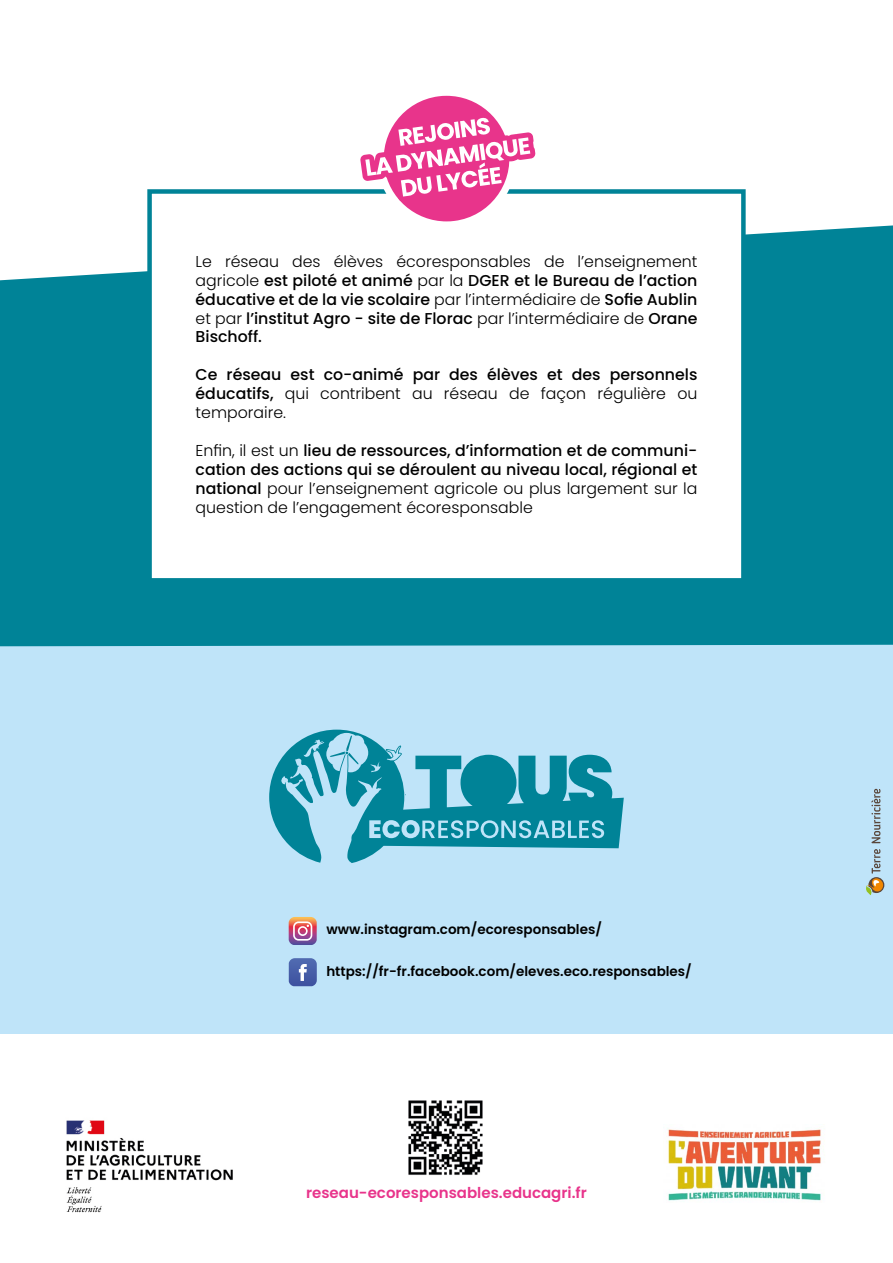
<style>
.page{position:relative;width:893px;height:1263px;background:#fff}
.page>*{position:absolute;margin:0;border:0;box-sizing:border-box;transform-origin:0 0}
.t1{font:500 15.75px/18.9px "Poppins";color:#000;text-align:justify}
.t2{font:600 15px "Poppins";color:#e8348b}
.t3{font:600 13.5px "Poppins";color:#000}
.s1{font-weight:300}
</style>
<div class="page">
<div style="left:0;top:640px;width:893px;height:393px;background:#bfe4f9"></div>
<div style="left:0;top:225px;width:893px;height:421px;background:#008397"></div>
<img style="left:408px;top:1100px;width:75px;height:75px">
<img style="left:66px;top:1120px;width:167px;height:93px">
<img style="left:668px;top:1129px;width:155px;height:72px">
<svg style="left:269px;top:730px;width:355px;height:133px"></svg>
<svg style="left:555px;top:823px;width:7px;height:13px"></svg>
<svg style="left:866px;top:849px;width:18px;height:46px"></svg>
<svg style="left:871px;top:789px;width:9px;height:54px"></svg>
<div style="left:147px;top:189px;width:599px;height:394px;background:#fff;border:4px solid #008397"></div>
<svg style="left:360px;top:95px;width:176px;height:127px"></svg>
<svg style="left:289px;top:917px;width:28px;height:28px"></svg>
<svg style="left:289px;top:958px;width:28px;height:28px"></svg>
<p class="t1" style="left:196px;top:252px;width:503px"><span class="s1">Le réseau des élèves écoresponsables de l’enseignement agricole</span> est piloté et animé <span class="s1">par la</span> DGER et le Bureau de l’action éducative et de la vie scolaire <span class="s1">par l’intermédiaire de</span> Sofie Aublin <span class="s1">et par</span> l’institut Agro - site de Florac <span class="s1">par l’intermédiaire de</span> Orane Bischoff.</p>
<p class="t1" style="left:196px;top:365px;width:503px">Ce réseau est co-animé par des élèves et des personnels éducatifs, <span class="s1">qui contribent au réseau de façon régulière ou temporaire.</span></p>
<p class="t1" style="left:196px;top:441px;width:503px"><span class="s1">Enfin, il est un</span> lieu de ressources, d’information et de communi&shy;cation des actions qui se déroulent au niveau local, régional et national <span class="s1">pour l’enseignement agricole ou plus largement sur la question de l’engagement écoresponsable</span></p>
<p class="t3" style="left:326px;top:921px;width:277px">www.instagram.com/ecoresponsables/</p>
<p class="t3" style="left:326px;top:963px;width:367px">https://fr-fr.facebook.com/eleves.eco.responsables/</p>
<p class="t2" style="left:306px;top:1184px;width:282px">reseau-ecoresponsables.educagri.fr</p>
</div>
